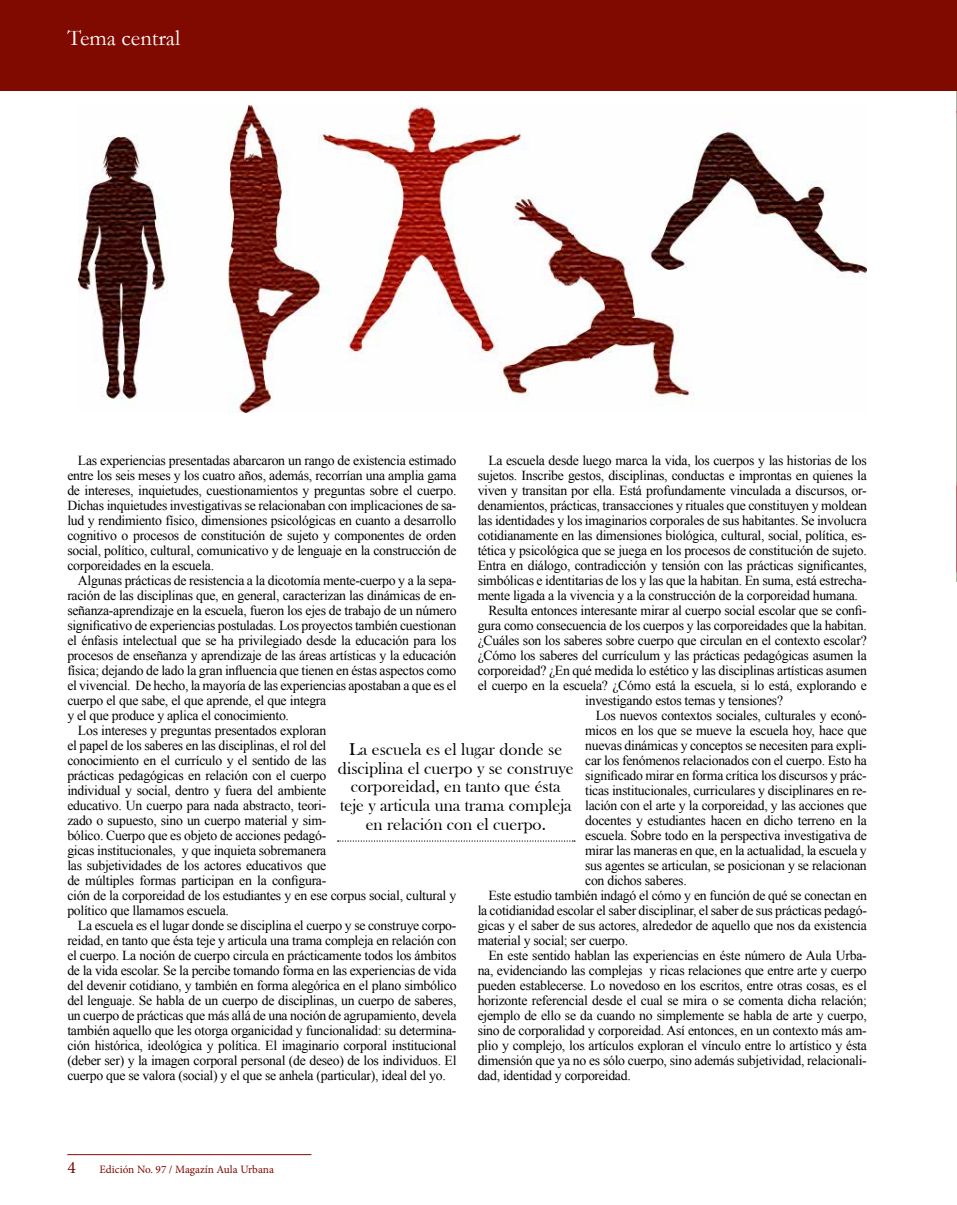
<style>
.page{position:relative;width:957px;height:1205px;background:#fff}
.page>*{position:absolute;margin:0;border:0;box-sizing:border-box;transform-origin:0 0}
.t1{font:22.5px "Garamond";color:#fff}
.t2{font:17.5px/18.8px "Bask Old Face";color:#000;text-align:center}
.t3{font:17.5px "Minion Pro";color:#800900}
.t4{font:13.75px/15px "Times New Roman";letter-spacing:-.02em;color:#000;text-align:justify}
.t5{font:11.25px "Minion Pro";color:#800900}
</style>
<div class="page">
<hr style="left:67px;top:1154px;width:244px;height:1px;background:#800900">
<hr style="left:956px;top:0;width:1px;height:581px;background:#b1b0a5">
<div style="left:0;top:0;width:956px;height:90px;background:#800900"></div>
<hr style="left:956px;top:486px;width:1px;height:86px;background:#ad1c29">
<img style="left:79px;top:105px;width:787px;height:307px">
<svg style="left:338px;top:840px;width:237px;height:1px"></svg>
<h1 class="t1" style="left:68px;top:23px;width:114px">Tema central</h1>
<p class="t4" style="left:67px;top:453px;width:391px;text-indent:11px">Las experiencias presentadas abarcaron un rango de existencia estimado entre los seis meses y los cuatro años, además, recorrían una amplia gama de intereses, inquietudes, cuestionamientos y preguntas sobre el cuerpo.<br>Dichas inquietudes investigativas se relacionaban con implicaciones de sa&shy;lud y rendimiento físico, dimensiones psicológicas en cuanto a desarrollo cognitivo o procesos de constitución de sujeto y componentes de orden social, político, cultural, comunicativo y de lenguaje en la construcción de corporeidades en la escuela.</p>
<p class="t4" style="left:78px;top:573px;width:380px">Algunas prácticas de resistencia a la dicotomía mente-cuerpo y a la sepa-</p>
<p class="t4" style="left:67px;top:588px;width:391px">ración de las disciplinas que, en general, caracterizan las dinámicas de en-</p>
<p class="t4" style="left:67px;top:603px;width:391px">señanza-aprendizaje en la escuela, fueron los ejes de trabajo de un número</p>
<p class="t4" style="left:67px;top:618px;width:391px">significativo de experiencias postuladas. Los proyectos también cuestionan</p>
<p class="t4" style="left:67px;top:633px;width:390px">el énfasis intelectual que se ha privilegiado desde la educación para los</p>
<p class="t4" style="left:67px;top:648px;width:391px">procesos de enseñanza y aprendizaje de las áreas artísticas y la educación</p>
<p class="t4" style="left:67px;top:663px;width:391px">física; dejando de lado la gran influencia que tienen en éstas aspectos como</p>
<p class="t4" style="left:67px;top:678px;width:391px">el vivencial. De hecho, la mayoría de las experiencias apostaban a que es el</p>
<p class="t4" style="left:67px;top:693px;width:260px">cuerpo el que sabe, el que aprende, el que integra</p>
<p class="t4" style="left:67px;top:708px;width:223px">y el que produce y aplica el conocimiento.</p>
<p class="t4" style="left:78px;top:723px;width:250px">Los intereses y preguntas presentados exploran</p>
<p class="t4" style="left:67px;top:738px;width:260px">el papel de los saberes en las disciplinas, el rol del</p>
<p class="t4" style="left:67px;top:753px;width:260px">conocimiento en el currículo y el sentido de las</p>
<p class="t4" style="left:67px;top:768px;width:260px">prácticas pedagógicas en relación con el cuerpo</p>
<p class="t4" style="left:67px;top:783px;width:260px">individual y social, dentro y fuera del ambiente</p>
<p class="t4" style="left:67px;top:798px;width:260px">educativo. Un cuerpo para nada abstracto, teori-</p>
<p class="t4" style="left:67px;top:813px;width:260px">zado o supuesto, sino un cuerpo material y sim-</p>
<p class="t4" style="left:67px;top:828px;width:260px">bólico. Cuerpo que es objeto de acciones pedagó-</p>
<p class="t4" style="left:67px;top:843px;width:260px">gicas institucionales, y que inquieta sobremanera</p>
<p class="t4" style="left:67px;top:858px;width:260px">las subjetividades de los actores educativos que</p>
<p class="t4" style="left:67px;top:873px;width:260px">de múltiples formas participan en la configura-</p>
<p class="t4" style="left:67px;top:888px;width:391px">ción de la corporeidad de los estudiantes y en ese corpus social, cultural y</p>
<p class="t4" style="left:67px;top:903px;width:163px">político que llamamos escuela.</p>
<p class="t4" style="left:78px;top:918px;width:380px">La escuela es el lugar donde se disciplina el cuerpo y se construye corpo-</p>
<p class="t4" style="left:67px;top:933px;width:390px">reidad, en tanto que ésta teje y articula una trama compleja en relación con</p>
<p class="t4" style="left:67px;top:948px;width:391px">el cuerpo. La noción de cuerpo circula en prácticamente todos los ámbitos</p>
<p class="t4" style="left:67px;top:963px;width:391px">de la vida escolar. Se la percibe tomando forma en las experiencias de vida</p>
<p class="t4" style="left:67px;top:978px;width:391px">del devenir cotidiano, y también en forma alegórica en el plano simbólico</p>
<p class="t4" style="left:67px;top:993px;width:391px">del lenguaje. Se habla de un cuerpo de disciplinas, un cuerpo de saberes,</p>
<p class="t4" style="left:67px;top:1008px;width:391px">un cuerpo de prácticas que más allá de una noción de agrupamiento, devela</p>
<p class="t4" style="left:67px;top:1023px;width:391px">también aquello que les otorga organicidad y funcionalidad: su determina-</p>
<p class="t4" style="left:67px;top:1038px;width:391px">ción histórica, ideológica y política. El imaginario corporal institucional</p>
<p class="t4" style="left:67px;top:1053px;width:391px">(deber ser) y la imagen corporal personal (de deseo) de los individuos. El</p>
<p class="t4" style="left:67px;top:1068px;width:380px">cuerpo que se valora (social) y el que se anhela (particular), ideal del yo.</p>
<p class="t4" style="left:488px;top:453px;width:380px">La escuela desde luego marca la vida, los cuerpos y las historias de los</p>
<p class="t4" style="left:478px;top:468px;width:391px">sujetos. Inscribe gestos, disciplinas, conductas e improntas en quienes la</p>
<p class="t4" style="left:478px;top:483px;width:390px">viven y transitan por ella. Está profundamente vinculada a discursos, or-</p>
<p class="t4" style="left:478px;top:498px;width:391px">denamientos, prácticas, transacciones y rituales que constituyen y moldean</p>
<p class="t4" style="left:478px;top:513px;width:391px">las identidades y los imaginarios corporales de sus habitantes. Se involucra</p>
<p class="t4" style="left:478px;top:528px;width:391px">cotidianamente en las dimensiones biológica, cultural, social, política, es-</p>
<p class="t4" style="left:478px;top:543px;width:391px">tética y psicológica que se juega en los procesos de constitución de sujeto.</p>
<p class="t4" style="left:478px;top:558px;width:391px">Entra en diálogo, contradicción y tensión con las prácticas significantes,</p>
<p class="t4" style="left:478px;top:573px;width:391px">simbólicas e identitarias de los y las que la habitan. En suma, está estrecha-</p>
<p class="t4" style="left:478px;top:588px;width:382px">mente ligada a la vivencia y a la construcción de la corporeidad humana.</p>
<p class="t4" style="left:488px;top:603px;width:380px">Resulta entonces interesante mirar al cuerpo social escolar que se confi-</p>
<p class="t4" style="left:478px;top:618px;width:391px">gura como consecuencia de los cuerpos y las corporeidades que la habitan.</p>
<p class="t4" style="left:478px;top:633px;width:390px">¿Cuáles son los saberes sobre cuerpo que circulan en el contexto escolar?</p>
<p class="t4" style="left:478px;top:648px;width:391px">¿Cómo los saberes del currículum y las prácticas pedagógicas asumen la</p>
<p class="t4" style="left:478px;top:663px;width:391px">corporeidad? ¿En qué medida lo estético y las disciplinas artísticas asumen</p>
<p class="t4" style="left:478px;top:678px;width:391px">el cuerpo en la escuela? ¿Cómo está la escuela, si lo está, explorando e</p>
<p class="t4" style="left:585px;top:693px;width:199px">investigando estos temas y tensiones?</p>
<p class="t4" style="left:596px;top:708px;width:272px">Los nuevos contextos sociales, culturales y econó-</p>
<p class="t4" style="left:585px;top:723px;width:283px">micos en los que se mueve la escuela hoy, hace que</p>
<p class="t4" style="left:585px;top:738px;width:283px">nuevas dinámicas y conceptos se necesiten para expli-</p>
<p class="t4" style="left:585px;top:753px;width:283px">car los fenómenos relacionados con el cuerpo. Esto ha</p>
<p class="t4" style="left:585px;top:768px;width:283px">significado mirar en forma crítica los discursos y prác-</p>
<p class="t4" style="left:585px;top:783px;width:283px">ticas institucionales, curriculares y disciplinares en re-</p>
<p class="t4" style="left:585px;top:798px;width:283px">lación con el arte y la corporeidad, y las acciones que</p>
<p class="t4" style="left:585px;top:813px;width:283px">docentes y estudiantes hacen en dicho terreno en la</p>
<p class="t4" style="left:585px;top:828px;width:283px">escuela. Sobre todo en la perspectiva investigativa de</p>
<p class="t4" style="left:585px;top:843px;width:283px">mirar las maneras en que, en la actualidad, la escuela y</p>
<p class="t4" style="left:585px;top:858px;width:283px">sus agentes se articulan, se posicionan y se relacionan</p>
<p class="t4" style="left:585px;top:873px;width:103px">con dichos saberes.</p>
<p class="t4" style="left:488px;top:888px;width:380px">Este estudio también indagó el cómo y en función de qué se conectan en</p>
<p class="t4" style="left:478px;top:903px;width:391px">la cotidianidad escolar el saber disciplinar, el saber de sus prácticas pedagó-</p>
<p class="t4" style="left:478px;top:918px;width:391px">gicas y el saber de sus actores, alrededor de aquello que nos da existencia</p>
<p class="t4" style="left:478px;top:933px;width:152px">material y social; ser cuerpo.</p>
<p class="t4" style="left:488px;top:948px;width:380px">En este sentido hablan las experiencias en éste número de Aula Urba-</p>
<p class="t4" style="left:478px;top:963px;width:391px">na, evidenciando las complejas y ricas relaciones que entre arte y cuerpo</p>
<p class="t4" style="left:478px;top:978px;width:391px">pueden establecerse. Lo novedoso en los escritos, entre otras cosas, es el</p>
<p class="t4" style="left:478px;top:993px;width:391px">horizonte referencial desde el cual se mira o se comenta dicha relación;</p>
<p class="t4" style="left:478px;top:1008px;width:391px">ejemplo de ello se da cuando no simplemente se habla de arte y cuerpo,</p>
<p class="t4" style="left:478px;top:1023px;width:390px">sino de corporalidad y corporeidad. Así entonces, en un contexto más am-</p>
<p class="t4" style="left:478px;top:1038px;width:390px">plio y complejo, los artículos exploran el vínculo entre lo artístico y ésta</p>
<p class="t4" style="left:478px;top:1053px;width:391px">dimensión que ya no es sólo cuerpo, sino además subjetividad, relacionali-</p>
<p class="t4" style="left:478px;top:1068px;width:155px">dad, identidad y corporeidad.</p>
<p class="t2" style="left:338px;top:740px;width:237px">La escuela es el lugar donde se disciplina el cuerpo y se construye corporeidad, en tanto que ésta teje y articula una trama compleja en relación con el cuerpo.</p>
<p class="t3" style="left:67px;top:1155px;width:10px">4</p>
<p class="t5" style="left:99px;top:1161px;width:176px">Edición No. 97 / Magazín Aula Urbana</p>
</div>
